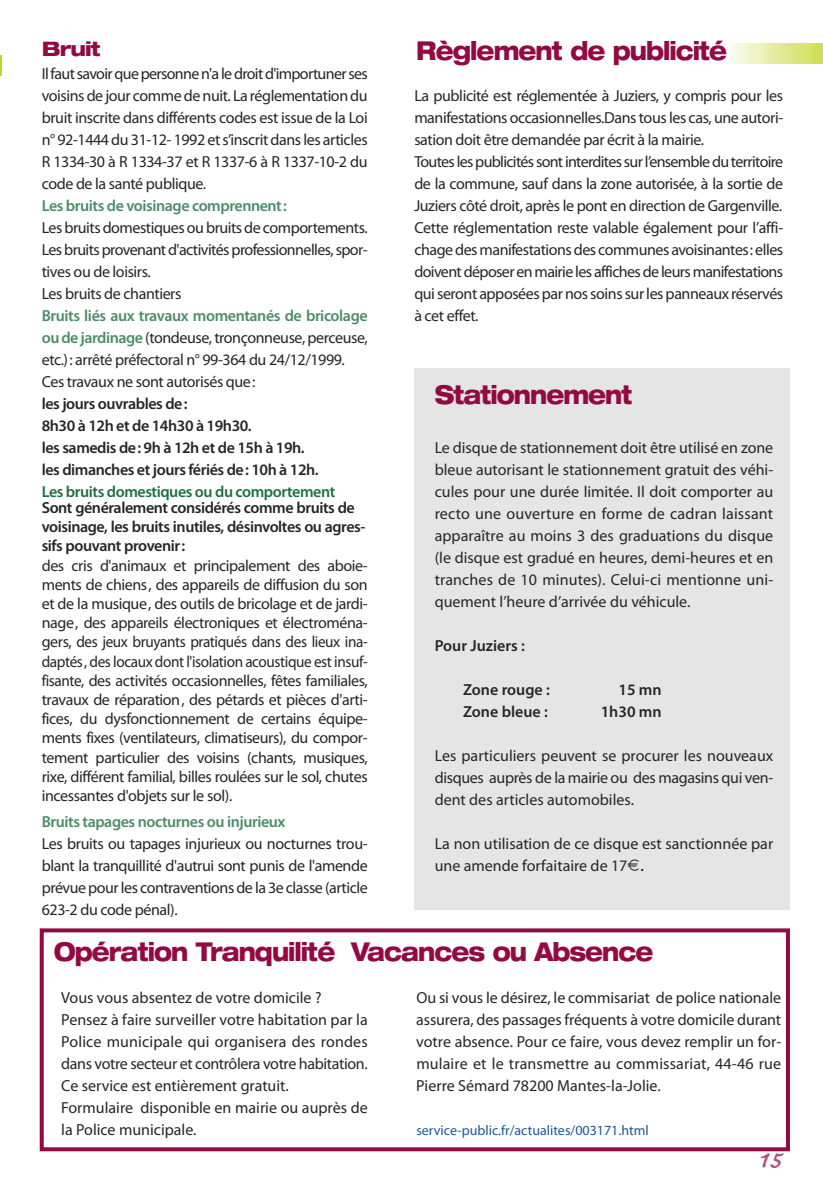
<style>
.page{position:relative;width:823px;height:1191px;background:#fff}
.page>*{position:absolute;margin:0;border:0;box-sizing:border-box;transform-origin:0 0}
.t1{font:700 30px "Caflisch Script Pro";color:#b3547a}
.t2{font:800 expanded 26px "Helvetica Neue LT Std";letter-spacing:-.045em;color:#920a41;scale:.85 1}
.t3{font:800 expanded 20px "Helvetica Neue LT Std";letter-spacing:-.045em;color:#920a41}
.t4{font:16px/22px "Myriad Pro";letter-spacing:-.025em;color:#272627;text-align:justify}
.t5{font:16px/22px "Myriad Pro";color:#272627}
.t6{font:600 16px/22px "Myriad Pro";letter-spacing:-.025em;color:#272627}
.t7{font:600 16px "Myriad Pro";letter-spacing:-.025em;color:#4a8d6a}
.t8{font:600 16px "Myriad Pro";letter-spacing:-.025em;color:#1d7044}
.t9{font:600 16px "Myriad Pro";color:#272627}
.t10{font:14px "Myriad Pro";color:#1d5895}
.s1{font-weight:600;color:#4a8d6a}
.s2{font-family:"Euro Collection"}
.s3{font-family:"Lucida Grande"}
</style>
<div class="page">
<img style="left:729px;top:44px;width:93px;height:19px">
<svg style="left:0;top:56px;width:2px;height:19px"></svg>
<div style="left:414px;top:369px;width:375px;height:541px;background:#e5e5e5"></div>
<div style="left:40px;top:928px;width:749px;height:223px;border:4px solid #920a41"></div>
<p class="t3" style="left:42px;top:41px;width:60px">Bruit</p>
<p class="t4" style="left:42px;top:64px;width:327px">Ilfautsavoirquepersonnen'aledroitd'importunerses voisinsde jour commedenuit. La réglementationdu bruit inscrite dans différents codes est issue de la Loi n° 92-1444 du 31-12- 1992 et s’inscrit dans les articles R 1334-30 à R 1334-37 et R 1337-6 à R 1337-10-2 du code de la santé publique.</p>
<p class="t7" style="left:42px;top:199px;width:246px">Les bruits de voisinage comprennent:</p>
<p class="t4" style="left:42px;top:218px;width:327px;text-align:left">Lesbruitsdomestiquesoubruitsde comportements.<br>Lesbruitsprovenantd'activitésprofessionnelles,spor&shy;tives ou de loisirs.<br>Les bruits de chantiers</p>
<p class="t4" style="left:42px;top:306px;width:327px;text-align:left"><span class="s1">Bruits liés aux travaux momentanés de bricolage oudejardinage</span>(tondeuse,tronçonneuse,perceuse, etc.): arrêté préfectoral n° 99-364 du 24/12/1999.<br>Ces travaux ne sont autorisés que:</p>
<p class="t6" style="left:42px;top:394px;width:278px">les jours ouvrables de:<br>8h30 à 12h et de 14h30 à 19h30.<br>les samedis de: 9h à 12h et de 15h à 19h. les dimanches et jours fériés de: 10h à 12h.</p>
<p class="t8" style="left:42px;top:485px;width:295px">Les bruits domestiques ou du comportement</p>
<p class="t6" style="left:42px;top:499px;width:325px;line-height:19.2px">Sont généralement considérés comme bruits de voisinage, les bruits inutiles, désinvoltes ou agres&shy;sifs pouvant provenir:</p>
<p class="t4" style="left:42px;top:557px;width:327px;line-height:19.2px">des cris d'animaux et principalement des aboie&shy;ments de chiens, des appareils de diffusion du son et de la musique, des outils de bricolage et de jardi&shy;nage, des appareils électroniques et électroména&shy;gers, des jeux bruyants pratiqués dans des lieux ina&shy;daptés, des locaux dont l'isolation acoustique est insuf&shy;fisante, des activités occasionnelles, fêtes familiales, travaux de réparation, des pétards et pièces d'arti&shy;fices, du dysfonctionnement de certains équipe&shy;ments fixes (ventilateurs, climatiseurs), du compor&shy;tement particulier des voisins (chants, musiques, rixe, différent familial, billes roulées sur le sol, chutes incessantes d'objets sur le sol).</p>
<p class="t7" style="left:42px;top:815px;width:245px">Bruits tapages nocturnes ou injurieux</p>
<p class="t4" style="left:42px;top:834px;width:327px">Les bruits ou tapages injurieux ou nocturnes trou&shy;blant la tranquillité d'autrui sont punis de l'amende prévuepourles contraventionsde la3e classe (article 623-2 du code pénal).</p>
<h2 class="t2" style="left:416px;top:41px;width:367px">Règlement de publicité</h2>
<p class="t4" style="left:414px;top:86px;width:370px;text-align:left">La publicité est réglementée à Juziers, y compris pour les manifestations occasionnelles.Dans tous les cas, une autori&shy;sation doit être demandée par écrit à la mairie.<br>Touteslespublicitéssontinterditessurl’ensembleduterritoire de la commune, sauf dans la zone autorisée, à la sortie de Juziers côté droit, après le pont en direction de Gargenville.<br>Cette réglementation reste valable également pour l’affi&shy;chagedesmanifestationsdes communes avoisinantes:elles doiventdéposerenmairielesaffichesdeleursmanifestations quiseront apposéesparnossoinssurlespanneaux réservés à cet effet.</p>
<h2 class="t2" style="left:434px;top:384px;width:234px">Stationnement</h2>
<p class="t4" style="left:434px;top:438px;width:340px">Le disque de stationnement doit être utilisé en zone bleue autorisant le stationnement gratuit des véhi&shy;cules pour une durée limitée. Il doit comporter au recto une ouverture en forme de cadran laissant apparaître au moins 3 des graduations du disque (le disque est gradué en heures, demi-heures et en tranches de 10 minutes). Celui-ci mentionne uni&shy;quement l’heure d’arrivée du véhicule.</p>
<p class="t9" style="left:434px;top:639px;width:92px">Pour Juziers :</p>
<p class="t9" style="left:463px;top:683px;width:88px">Zone rouge :</p>
<p class="t6" style="left:618px;top:680px;width:45px">15 mn</p>
<p class="t9" style="left:463px;top:705px;width:86px">Zone bleue :</p>
<p class="t6" style="left:600px;top:702px;width:62px">1h30 mn</p>
<p class="t4" style="left:434px;top:746px;width:340px">Les particuliers peuvent se procurer les nouveaux disques auprès de la mairie ou des magasins qui ven&shy;dent des articles automobiles.</p>
<p class="t5" style="left:434px;top:834px;width:340px">La non utilisation de ce disque est sanctionnée par une amende forfaitaire de 17<span class="s2">E</span><span class="s3">.</span></p>
<h2 class="t2" style="left:54px;top:941px;width:706px">Opération Tranquilité Vacances ou Absence</h2>
<p class="t5" style="left:61px;top:988px;width:308px">Vous vous absentez de votre domicile ?<br>Pensez à faire surveiller votre habitation par la Police municipale qui organisera des rondes dans votre secteur et contrôlera votre habitation.<br>Ce service est entièrement gratuit.<br>Formulaire disponible en mairie ou auprès de la Police municipale.</p>
<p class="t4" style="left:416px;top:988px;width:366px">Ou si vous le désirez, le commisariat de police nationale assurera, des passages fréquents à votre domicile durant votre absence. Pour ce faire, vous devez remplir un for&shy;mulaire et le transmettre au commissariat, 44-46 rue Pierre Sémard 78200 Mantes-la-Jolie.</p>
<p class="t10" style="left:416px;top:1125px;width:234px">service-public.fr/actualites/003171.html</p>
<h1 class="t1" style="left:756px;top:1139px;width:26px">15</h1>
</div>
